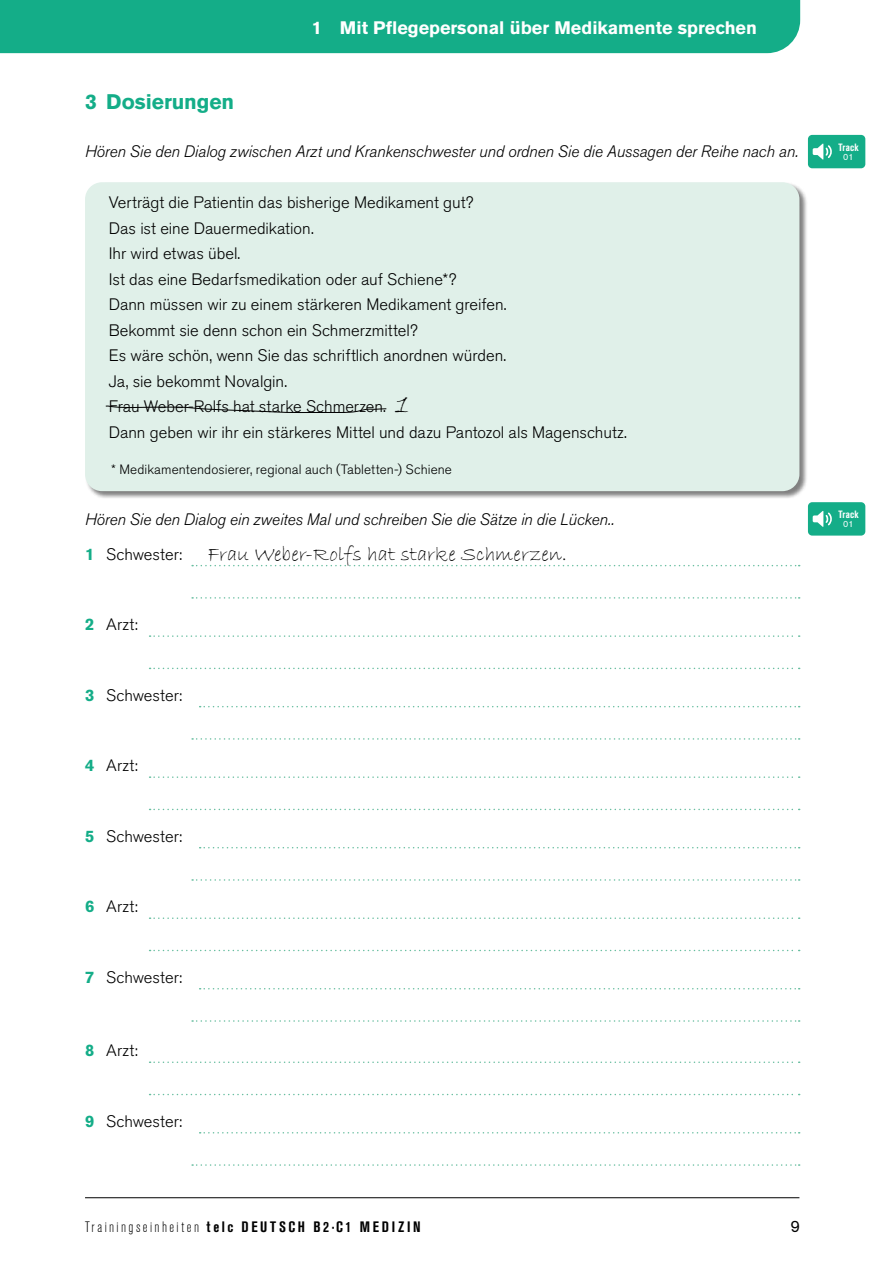
<style>
.page{position:relative;width:893px;height:1263px;background:#fff}
.page>*{position:absolute;margin:0;border:0;box-sizing:border-box;transform-origin:0 0}
._11_Fließtext{font:21px "Bradley Hand ITC";letter-spacing:-.005em;color:#000}
.Heading_2{font:700 21px "Akzidenz Grotesk Pro";letter-spacing:-.005em;color:#14ad88}
.t1{font:700 18px "Akzidenz Grotesk Pro";color:#fff}
._11_Fließtext-2{font:300 16.5px "Akzidenz Grotesk Pro";color:#000}
._11_Fließtext-3{font:italic 300 16.5px "Akzidenz Grotesk Pro";letter-spacing:-.005em;color:#000}
.t2{font:16.5px "Akzidenz Grotesk Pro";color:#000}
.t3{font:700 condensed 15px "Akzidenz Grotesk Pro";letter-spacing:.175em;color:#000}
.Fussnote{font:300 13.5px "Akzidenz Grotesk Pro";letter-spacing:.01em;color:#000}
.Heading{font:700 condensed 10.5px "Akzidenz Grotesk Pro";letter-spacing:.02em;color:#fff}
.Heading-2{font:9px "Akzidenz Grotesk Pro";color:#fff}
.s1{font-family:"Bradley Hand ITC";font-weight:400;font-style:italic;font-size:30px}
.s2{font-family:"Akzidenz Grotesk Pro";font-weight:700;font-size:16.5px;color:#14ad88}
.s3{font-family:"Akzidenz Grotesk Pro";font-weight:300;font-size:16.5px}
.s4{font-weight:700;color:#14ad88}
.s5{font-weight:300}
</style>
<div class="page">
<div style="left:0;top:0;width:800px;height:53px;background:#14ad88"></div>
<hr style="left:85px;top:1197px;width:714px;height:1px;background:#000">
<svg style="left:192px;top:565px;width:608px;height:1px"></svg>
<svg style="left:192px;top:597px;width:608px;height:2px"></svg>
<svg style="left:150px;top:635px;width:650px;height:2px"></svg>
<svg style="left:150px;top:668px;width:650px;height:1px"></svg>
<svg style="left:200px;top:706px;width:600px;height:1px"></svg>
<svg style="left:192px;top:738px;width:608px;height:2px"></svg>
<svg style="left:150px;top:776px;width:650px;height:2px"></svg>
<svg style="left:150px;top:809px;width:650px;height:1px"></svg>
<svg style="left:200px;top:847px;width:600px;height:1px"></svg>
<svg style="left:192px;top:879px;width:608px;height:2px"></svg>
<svg style="left:150px;top:917px;width:650px;height:2px"></svg>
<svg style="left:150px;top:950px;width:650px;height:1px"></svg>
<svg style="left:200px;top:988px;width:600px;height:1px"></svg>
<svg style="left:192px;top:1020px;width:608px;height:2px"></svg>
<svg style="left:150px;top:1061px;width:650px;height:2px"></svg>
<svg style="left:150px;top:1094px;width:650px;height:1px"></svg>
<svg style="left:200px;top:1132px;width:600px;height:1px"></svg>
<svg style="left:192px;top:1164px;width:608px;height:2px"></svg>
<div style="left:85px;top:183px;width:723px;height:316px;background:#000;opacity:.5"></div>
<div style="left:85px;top:182px;width:714px;height:309px;background:#e0f0e9;border-radius:17px"></div>
<div style="left:808px;top:135px;width:57px;height:33px;background:#14ad88;border-radius:4px"></div>
<svg style="left:813px;top:143px;width:19px;height:17px"></svg>
<div style="left:808px;top:502px;width:57px;height:34px;background:#14ad88;border-radius:4px"></div>
<svg style="left:813px;top:511px;width:19px;height:16px"></svg>
<svg style="left:105px;top:405px;width:282px;height:8px"></svg>
<p class="t1" style="left:312px;top:16px;width:447px">1 Mit Pflegepersonal über Medikamente sprechen</p>
<p class="Heading_2" style="left:85px;top:88px;width:151px">3 Dosierungen</p>
<p class="_11_Fließtext-3" style="left:85px;top:141px;width:715px">Hören Sie den Dialog zwischen Arzt und Krankenschwester und ordnen Sie die Aussagen der Reihe nach an.</p>
<p class="_11_Fließtext-2" style="left:109px;top:192px;width:366px">Verträgt die Patientin das bisherige Medikament gut?</p>
<p class="_11_Fließtext-2" style="left:109px;top:217px;width:206px">Das ist eine Dauermedikation.</p>
<p class="_11_Fließtext-2" style="left:109px;top:243px;width:133px">Ihr wird etwas übel.</p>
<p class="_11_Fließtext-2" style="left:109px;top:268px;width:349px">Ist das eine Bedarfsmedikation oder auf Schiene*?</p>
<p class="_11_Fließtext-2" style="left:109px;top:294px;width:399px">Dann müssen wir zu einem stärkeren Medikament greifen.</p>
<p class="_11_Fließtext-2" style="left:109px;top:319px;width:310px">Bekommt sie denn schon ein Schmerzmittel?</p>
<p class="_11_Fließtext-2" style="left:109px;top:345px;width:399px">Es wäre schön, wenn Sie das schriftlich anordnen würden.</p>
<p class="_11_Fließtext-2" style="left:109px;top:370px;width:180px">Ja, sie bekommt Novalgin.</p>
<p class="_11_Fließtext-2" style="left:109px;top:396px;width:312px">Frau Weber-Rolfs hat starke Schmerzen. <span class="s1">1</span></p>
<p class="_11_Fließtext-2" style="left:109px;top:421px;width:520px">Dann geben wir ihr ein stärkeres Mittel und dazu Pantozol als Magenschutz.</p>
<p class="Fussnote" style="left:111px;top:460px;width:342px">* Medikamentendosierer, regional auch (Tabletten-) Schiene</p>
<p class="_11_Fließtext-3" style="left:85px;top:508px;width:531px">Hören Sie den Dialog ein zweites Mal und schreiben Sie die Sätze in die Lücken..</p>
<p class="_11_Fließtext" style="left:85px;top:540px;width:484px"><span class="s2">1</span> <span class="s3">Schwester:</span> Frau Weber-Rolfs hat starke Schmerzen.</p>
<p class="_11_Fließtext-2" style="left:85px;top:614px;width:54px"><span class="s4">2</span> Arzt:</p>
<p class="_11_Fließtext-2" style="left:85px;top:684px;width:99px"><span class="s4">3</span> Schwester:</p>
<p class="_11_Fließtext-2" style="left:85px;top:755px;width:54px"><span class="s4">4</span> Arzt:</p>
<p class="_11_Fließtext-2" style="left:85px;top:825px;width:99px"><span class="s4">5</span> Schwester:</p>
<p class="_11_Fließtext-2" style="left:85px;top:896px;width:54px"><span class="s4">6</span> Arzt:</p>
<p class="_11_Fließtext-2" style="left:85px;top:966px;width:99px"><span class="s4">7</span> Schwester:</p>
<p class="_11_Fließtext-2" style="left:85px;top:1040px;width:54px"><span class="s4">8</span> Arzt:</p>
<p class="_11_Fließtext-2" style="left:85px;top:1110px;width:99px"><span class="s4">9</span> Schwester:</p>
<p class="t3" style="left:85px;top:1217px;width:337px"><span class="s5">Trainingseinheiten</span> telc DEUTSCH B2·C1 MEDIZIN</p>
<p class="t2" style="left:791px;top:1215px;width:11px">9</p>
<p class="Heading" style="left:838px;top:141px;width:22px">Track</p>
<p class="Heading-2" style="left:843px;top:151px;width:12px">01</p>
<p class="Heading" style="left:838px;top:508px;width:22px">Track</p>
<p class="Heading-2" style="left:843px;top:518px;width:12px">01</p>
</div>
